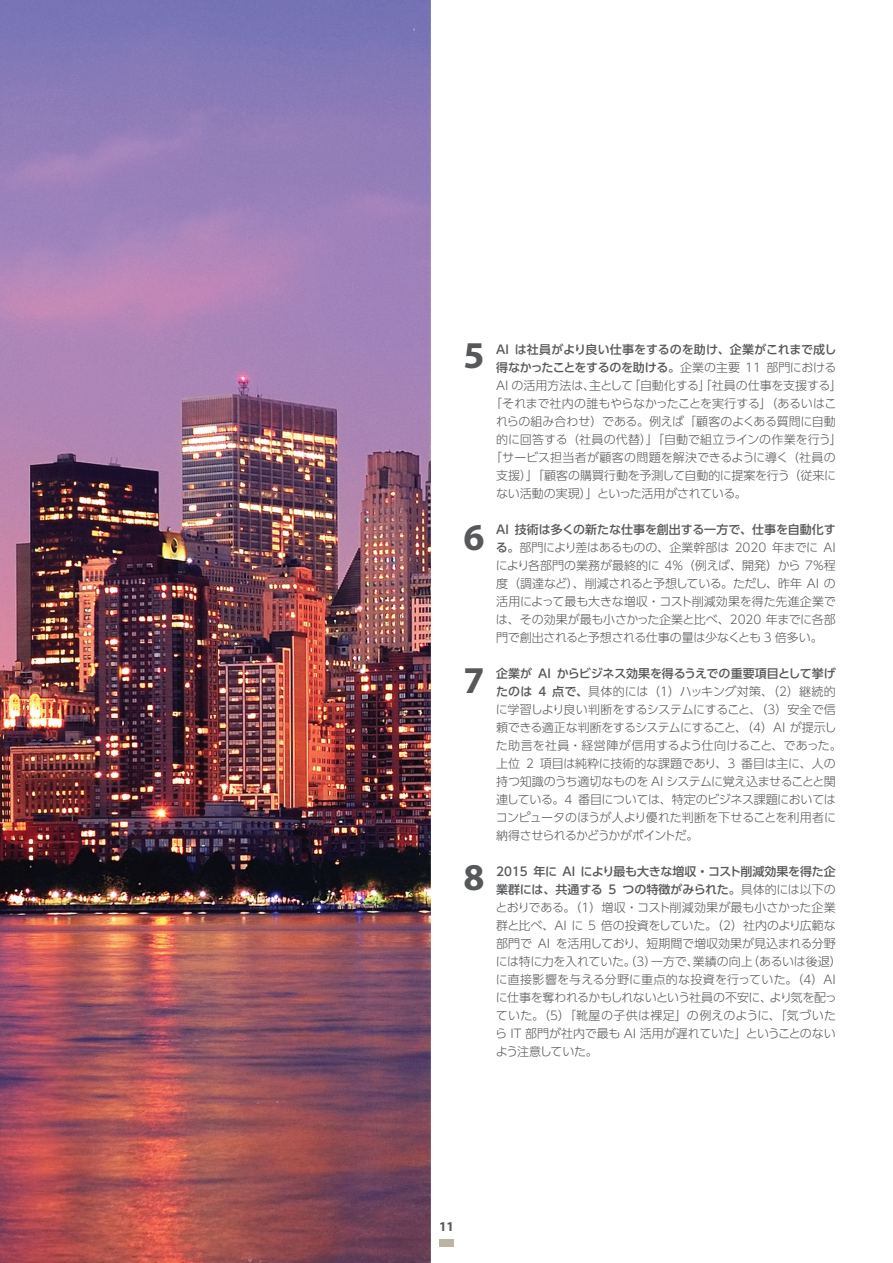
<style>
.page{position:relative;width:893px;height:1263px;background:#fff}
.page>*{position:absolute;margin:0;border:0;box-sizing:border-box;transform-origin:0 0}
.t1{font:700 37.95px "Myriad Pro";color:#57585a}
.t2{font:700 13.5px "Myriad Pro";color:#57585a}
.t3{font:300 12px/18px "UD Shin Go Pr 6 N";letter-spacing:-.02em;color:#57585a}
.t4{font:500 12px "UD Shin Go Pr 6 N";letter-spacing:-.015em;color:#57585a}
.t5{font:300 12px "UD Shin Go Pr 6 N";letter-spacing:.005em;color:#57585a}
.t6{font:300 12px "UD Shin Go Pr 6 N";letter-spacing:.01em;color:#57585a}
.s1{font-weight:300}
.s2{font-weight:500}
</style>
<div class="page">
<div style="left:439px;top:1239px;width:15px;height:7px;background:#bcb3a7"></div>
<img style="left:0;top:0;width:431px;height:1263px">
<img style="left:0;top:168px;width:1px;height:121px">
<h1 class="t1" style="left:463px;top:331px;width:23px">5</h1>
<h1 class="t1" style="left:463px;top:513px;width:23px">6</h1>
<h1 class="t1" style="left:463px;top:655px;width:23px">7</h1>
<h1 class="t1" style="left:463px;top:853px;width:23px">8</h1>
<p class="t4" style="left:496px;top:339px;width:342px">AI は社員がより良い仕事をするのを助け、企業がこれまで成し</p>
<p class="t4" style="left:496px;top:357px;width:342px">得なかったことをするのを助ける。<span class="s1">企業の主要 11 部門における</span></p>
<p class="t3" style="left:496px;top:376px;width:347px">AI の活用方法は、主として「自動化する」「社員の仕事を支援する」</p>
<p class="t3" style="left:490px;top:394px;width:348px">「それまで社内の誰もやらなかったことを実行する」（あるいはこ</p>
<p class="t3" style="left:496px;top:412px;width:341px">れらの組み合わせ）である。例えば「顧客のよくある質問に自動</p>
<p class="t5" style="left:496px;top:429px;width:347px">的に回答する（社員の代替）」「自動で組立ラインの作業を行う」</p>
<p class="t6" style="left:490px;top:447px;width:347px">「サービス担当者が顧客の問題を解決できるように導く（社員の</p>
<p class="t3" style="left:496px;top:466px;width:341px">支援）」「顧客の購買行動を予測して自動的に提案を行う（従来に</p>
<p class="t3" style="left:496px;top:484px;width:252px">ない活動の実現）」といった活用がされている。</p>
<p class="t3" style="left:496px;top:520px;width:342px;text-align:justify"><span class="s2">AI 技術は多くの新たな仕事を創出する一方で、仕事を自動化する。</span>部門により差はあるものの、企業幹部は 2020 年までに AIにより各部門の業務が最終的に 4％（例えば、開発）から 7％程度（調達など）、削減されると予想している。ただし、昨年 AI の活用によって最も大きな増収・コスト削減効果を得た先進企業では、その効果が最も小さかった企業と比べ、2020 年までに各部門で創出されると予想される仕事の量は少なくとも 3 倍多い。</p>
<p class="t3" style="left:496px;top:664px;width:348px"><span class="s2">企業が AI からビジネス効果を得るうえでの重要項目として挙げたのは 4 点で、</span>具体的には（1）ハッキング対策、（2）継続的に学習しより良い判断をするシステムにすること、（3）安全で信頼できる適正な判断をするシステムにすること、（4）AI が提示した助言を社員・経営陣が信用するよう仕向けること、であった。上位 2 項目は純粋に技術的な課題であり、3 番目は主に、人の持つ知識のうち適切なものを AI システムに覚え込ませることと関連している。4 番目については、特定のビジネス課題においてはコンピュータのほうが人より優れた判断を下せることを利用者に納得させられるかどうかがポイントだ。</p>
<p class="t3" style="left:495px;top:862px;width:348px"><span class="s2">2015 年に AI により最も大きな増収・コスト削減効果を得た企業群には、共通する 5 つの特徴がみられた。</span>具体的には以下のとおりである。（1）増収・コスト削減効果が最も小さかった企業群と比べ、AI に 5 倍の投資をしていた。（2）社内のより広範な部門で AI を活用しており、短期間で増収効果が見込まれる分野には特に力を入れていた。（3）一方で、業績の向上（あるいは後退）に直接影響を与える分野に重点的な投資を行っていた。（4）AIに仕事を奪われるかもしれないという社員の不安に、より気を配っていた。（5）「靴屋の子供は裸足」の例えのように、「気づいたら IT 部門が社内で最も AI 活用が遅れていた」ということのないよう注意していた。</p>
<p class="t2" style="left:439px;top:1217px;width:16px">11</p>
</div>
